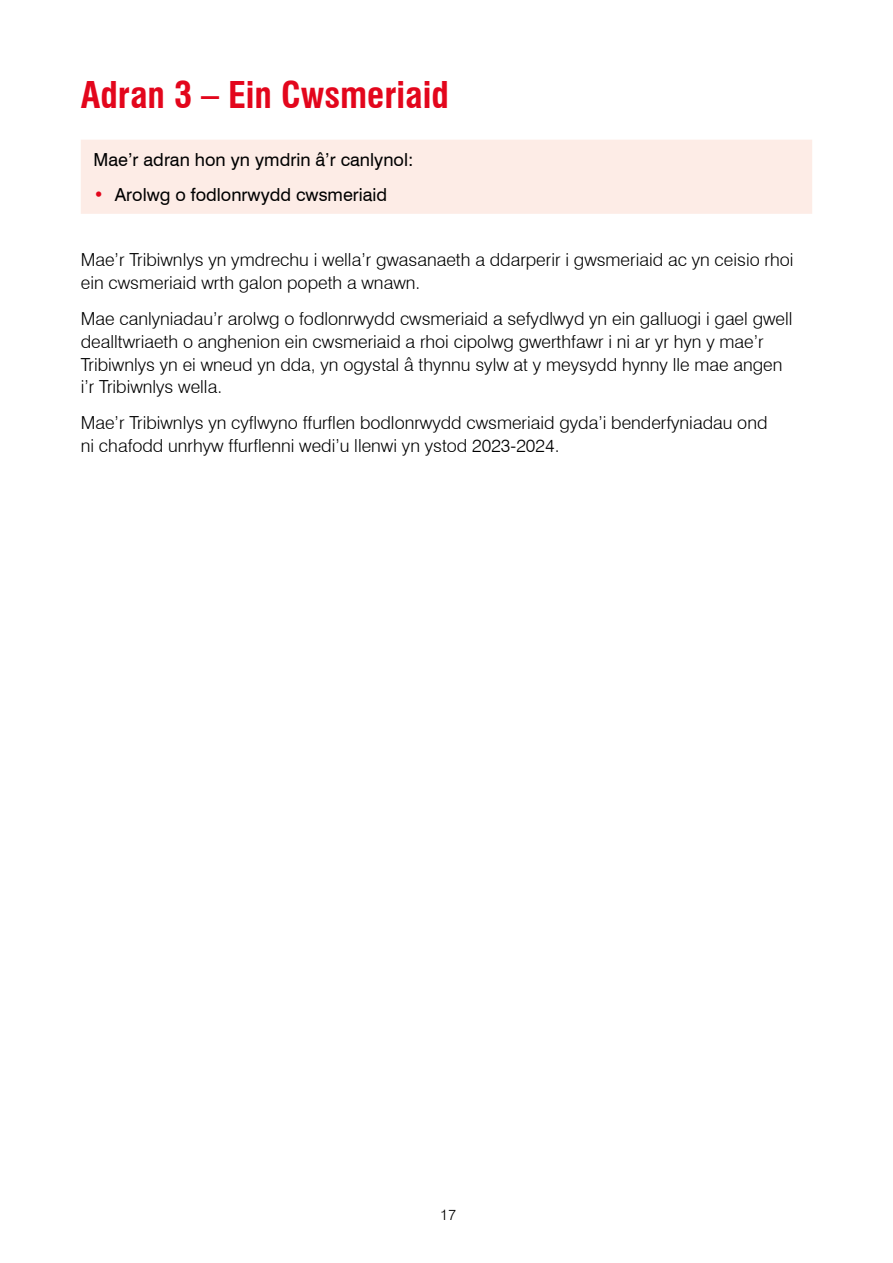
<style>
.page{position:relative;width:893px;height:1263px;background:#fff}
.page>*{position:absolute;margin:0;border:0;box-sizing:border-box;transform-origin:0 0}
.H1_Heading{font:700 condensed 36px "Swiss 721 BT";color:#e3061c}
.Body_Text{font:300 18px/22.8px "Swiss 721 BT";color:#000}
.Body_Text_Before_Bullets{font:18px "Swiss 721 BT";color:#000}
.Bullets{font:18px "Swiss 721 BT";color:#000}
.t1{font:300 15px "Swiss 721 BT";color:#000}
.s1{font-weight:300;color:#e3061c}
</style>
<div class="page">
<div style="left:81px;top:140px;width:731px;height:74px;background:#fdece6"></div>
<h1 class="H1_Heading" style="left:81px;top:73px;width:370px">Adran 3 – Ein Cwsmeriaid</h1>
<p class="Body_Text_Before_Bullets" style="left:94px;top:149px;width:321px">Mae’r adran hon yn ymdrin â’r canlynol:</p>
<p class="Bullets" style="left:94px;top:184px;width:295px"><span class="s1">•</span> Arolwg o fodlonrwydd cwsmeriaid</p>
<p class="Body_Text" style="left:81px;top:248px;width:714px">Mae’r Tribiwnlys yn ymdrechu i wella’r gwasanaeth a ddarperir i gwsmeriaid ac yn ceisio rhoi ein cwsmeriaid wrth galon popeth a wnawn.</p>
<p class="Body_Text" style="left:81px;top:307px;width:713px">Mae canlyniadau’r arolwg o fodlonrwydd cwsmeriaid a sefydlwyd yn ein galluogi i gael gwell dealltwriaeth o anghenion ein cwsmeriaid a rhoi cipolwg gwerthfawr i ni ar yr hyn y mae’r Tribiwnlys yn ei wneud yn dda, yn ogystal â thynnu sylw at y meysydd hynny lle mae angen i’r Tribiwnlys wella.</p>
<p class="Body_Text" style="left:81px;top:411px;width:688px">Mae’r Tribiwnlys yn cyflwyno ffurflen bodlonrwydd cwsmeriaid gyda’i benderfyniadau ond ni chafodd unrhyw ffurflenni wedi’u llenwi yn ystod 2023-2024.</p>
<p class="t1" style="left:440px;top:1206px;width:17px">17</p>
</div>
